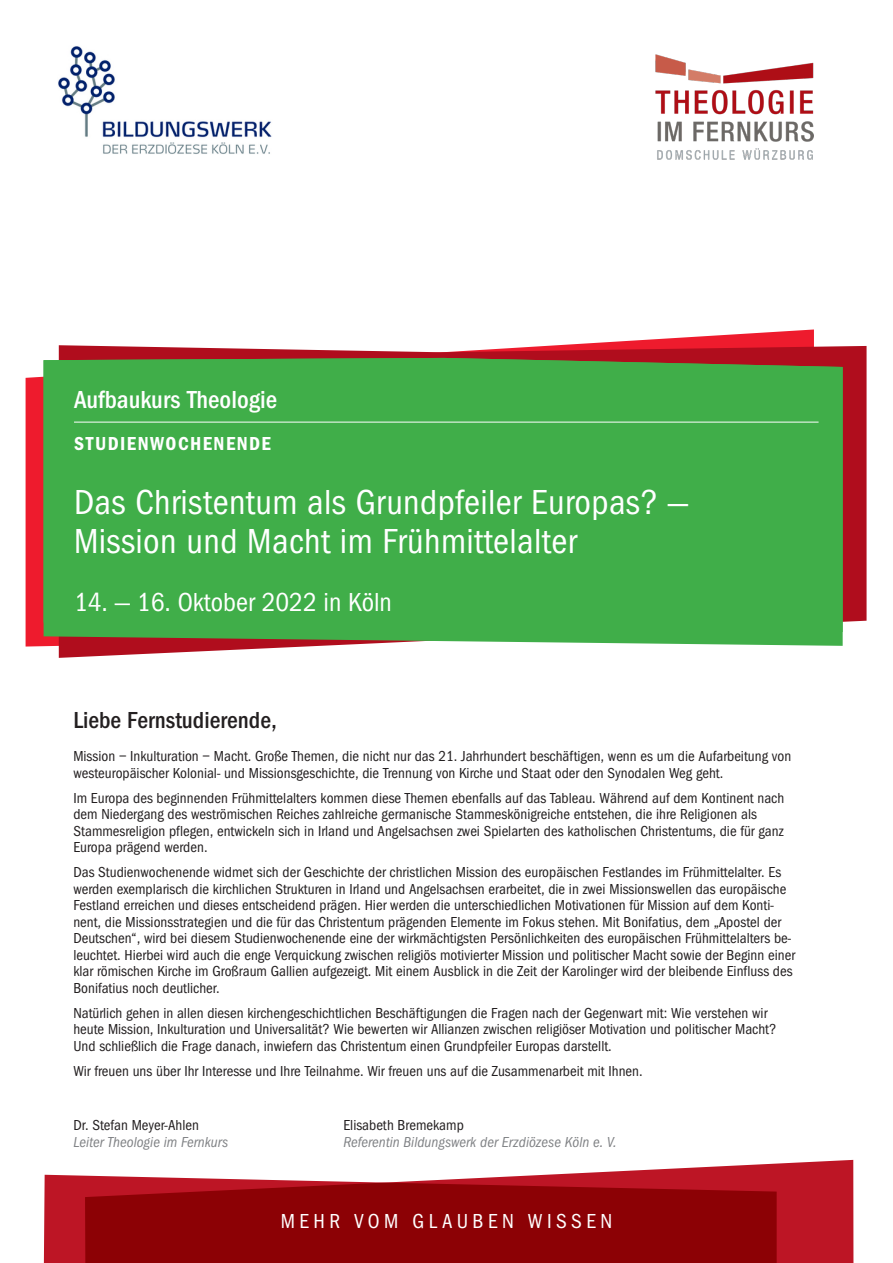
<style>
.page{position:relative;width:893px;height:1263px;background:#fff}
.page>*{position:absolute;margin:0;border:0;box-sizing:border-box;transform-origin:0 0}
.Title_-_Thema{font:36px/39px "Franklin Goth EFTU Book Con";letter-spacing:.01em;color:#fff}
.Title_-_Thema-2{font:27px "Franklin Goth EFTU Book Con";color:#fff}
.Title_-_Kurs{font:25.5px "Franklin Goth EFTU Med Con";color:#fff}
.Fließtext_Überschrif{font:24px "Franklin Goth EFTU Med Con";color:#231f20}
.t1{font:21px "Franklin Goth EFTU Book Con";letter-spacing:.21em;color:#fff}
.Fließtext{font:15px/16.5px "Franklin Goth EFTU Book Con";color:#231f20}
.Agenda_Fließtext{font:15px "Franklin Goth EFTU Book Con Ita";color:#808285}
.Agenda_Fließtext-2{font:15px "Franklin Goth EFTU Book Con";color:#231f20}
</style>
<div class="page">
<svg style="left:26px;top:329px;width:788px;height:317px"></svg>
<svg style="left:59px;top:345px;width:807px;height:313px;fill:#b00d1d"></svg>
<svg style="left:542px;top:1160px;width:311px;height:103px;fill:#bd1525"></svg>
<svg style="left:43px;top:1175px;width:734px;height:88px;background:#970c12"></svg>
<div style="left:44px;top:358px;width:799px;height:288px;background:#40ae49"></div>
<hr style="left:74px;top:422px;width:745px;height:1px;background:#fff">
<img style="left:656px;top:54px;width:158px;height:106px">
<img style="left:58px;top:46px;width:214px;height:108px">
<div style="left:74px;top:436px;width:197px;height:14px;background:#40ae49"></div>
<p class="Title_-_Kurs" style="left:74px;top:385px;width:204px">Aufbaukurs Theologie</p>
<p class="Title_-_Thema" style="left:74px;top:483px;width:616px">Das Christentum als Grundpfeiler Europas? —<br>Mission und Macht im Frühmittelalter</p>
<p class="Title_-_Thema-2" style="left:74px;top:586px;width:319px">14. — 16. Oktober 2022 in Köln</p>
<p class="Fließtext_Überschrif" style="left:73px;top:706px;width:205px">Liebe Fernstudierende,</p>
<p class="Fließtext" style="left:73px;top:748px;width:719px">Mission – Inkulturation – Macht. Große Themen, die nicht nur das 21. Jahrhundert beschäftigen, wenn es um die Aufarbeitung von westeuropäischer Kolonial- und Missionsgeschichte, die Trennung von Kirche und Staat oder den Synodalen Weg geht.</p>
<p class="Fließtext" style="left:73px;top:789px;width:712px">Im Europa des beginnenden Frühmittelalters kommen diese Themen ebenfalls auf das Tableau. Während auf dem Kontinent nach dem Niedergang des weströmischen Reiches zahlreiche germanische Stammeskönigreiche entstehen, die ihre Religionen als Stammesreligion pflegen, entwickeln sich in Irland und Angelsachsen zwei Spielarten des katholischen Christentums, die für ganz Europa prägend werden.</p>
<p class="Fließtext" style="left:73px;top:864px;width:723px">Das Studienwochenende widmet sich der Geschichte der christlichen Mission des europäischen Festlandes im Frühmittelalter. Es werden exemplarisch die kirchlichen Strukturen in Irland und Angelsachsen erarbeitet, die in zwei Missionswellen das europäische Festland erreichen und dieses entscheidend prägen. Hier werden die unterschiedlichen Motivationen für Mission auf dem Konti&shy;nent, die Missionsstrategien und die für das Christentum prägenden Elemente im Fokus stehen. Mit Bonifatius, dem „Apostel der Deutschen“, wird bei diesem Studienwochenende eine der wirkmächtigsten Persönlichkeiten des europäischen Frühmittelalters be&shy;leuchtet. Hierbei wird auch die enge Verquickung zwischen religiös motivierter Mission und politischer Macht sowie der Beginn einer klar römischen Kirche im Großraum Gallien aufgezeigt. Mit einem Ausblick in die Zeit der Karolinger wird der bleibende Einfluss des Bonifatius noch deutlicher.</p>
<p class="Fließtext" style="left:73px;top:1004px;width:705px">Natürlich gehen in allen diesen kirchengeschichtlichen Beschäftigungen die Fragen nach der Gegenwart mit: Wie verstehen wir heute Mission, Inkulturation und Universalität? Wie bewerten wir Allianzen zwischen religiöser Motivation und politischer Macht?<br>Und schließlich die Frage danach, inwiefern das Christentum einen Grundpfeiler Europas darstellt.</p>
<p class="Fließtext" style="left:73px;top:1062px;width:571px">Wir freuen uns über Ihr Interesse und Ihre Teilnahme. Wir freuen uns auf die Zusammenarbeit mit Ihnen.</p>
<p class="Agenda_Fließtext-2" style="left:73px;top:1117px;width:127px">Dr. Stefan Meyer-Ahlen</p>
<p class="Agenda_Fließtext-2" style="left:343px;top:1117px;width:122px">Elisabeth Bremekamp</p>
<p class="Agenda_Fließtext" style="left:73px;top:1133px;width:156px">Leiter Theologie im Fernkurs</p>
<p class="Agenda_Fließtext" style="left:343px;top:1133px;width:275px">Referentin Bildungswerk der Erzdiözese Köln e. V.</p>
<p class="t1" style="left:281px;top:1209px;width:333px">MEHR VOM GLAUBEN WISSEN</p>
</div>
